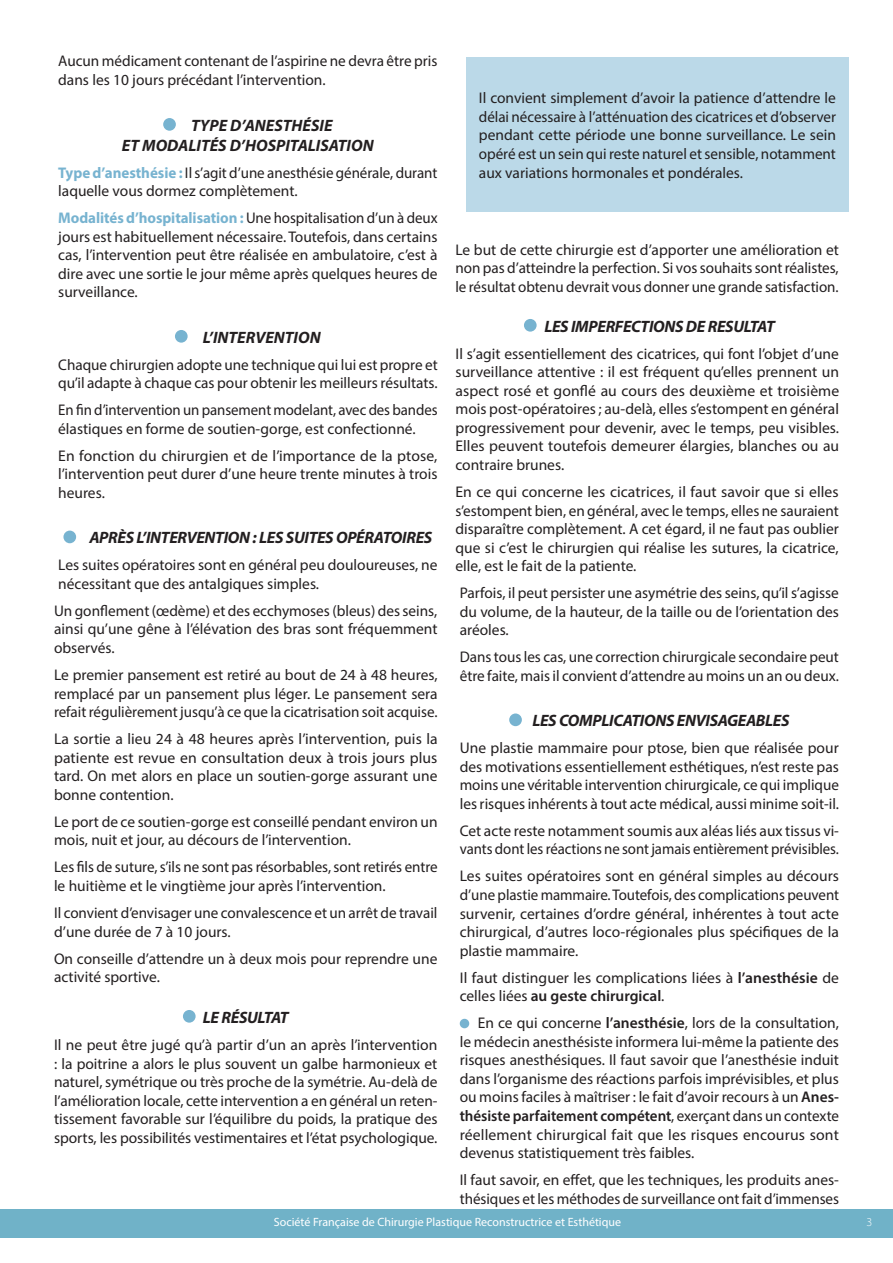
<style>
.page{position:relative;width:893px;height:1263px;background:#fff}
.page>*{position:absolute;margin:0;border:0;box-sizing:border-box;transform-origin:0 0}
.t1{font:italic 700 16.5px "Myriad Pro";letter-spacing:-.02em;color:#231f20}
.t2{font:italic 700 16.5px/19.8px "Myriad Pro";color:#231f20}
.t3{font:15.45px/18.6px "Myriad Pro";color:#231f20;text-align:justify}
.t4{font:15.45px/18.6px "Myriad Pro";color:#231f20;scale:.96 1}
.t5{font:12px "Myriad Pro";color:#fff}
.t6{font:300 12px "Myriad Pro";color:#fff}
.s1{font-weight:700;color:#77b3d0}
.s2{font-weight:600}
</style>
<div class="page">
<div style="left:163px;top:118px;width:13px;height:13px;background:#77b3d0;border-radius:50%"></div>
<div style="left:175px;top:330px;width:13px;height:13px;background:#77b3d0;border-radius:50%"></div>
<div style="left:63px;top:531px;width:13px;height:12px;background:#77b3d0;border-radius:50%"></div>
<div style="left:524px;top:319px;width:13px;height:13px;background:#77b3d0;border-radius:50%"></div>
<div style="left:509px;top:713px;width:13px;height:13px;background:#77b3d0;border-radius:50%"></div>
<div style="left:460px;top:1019px;width:9px;height:9px;background:#77b3d0;border-radius:50%"></div>
<div style="left:183px;top:1010px;width:13px;height:13px;background:#77b3d0;border-radius:50%"></div>
<div style="left:0;top:1209px;width:893px;height:28px;background:#70b2c8"></div>
<div style="left:466px;top:57px;width:383px;height:154px;background:#bbd9e8"></div>
<p class="t3" style="left:58px;top:50px;width:381px;line-height:19.8px">Aucun médicament contenant de l’aspirine ne devra être pris dans les 10 jours précédant l’intervention.</p>
<p class="t2" style="left:122px;top:115px;width:253px;text-indent:69px">TYPE D’ANESTHÉSIE<br>ET MODALITÉS D’HOSPITALISATION</p>
<p class="t3" style="left:58px;top:163px;width:381px"><span class="s1">Type d’anesthésie :</span> Il s’agit d’une anesthésie générale, durant laquelle vous dormez complètement.</p>
<p class="t3" style="left:58px;top:208px;width:381px"><span class="s1">Modalités d’hospitalisation :</span> Une hospitalisation d’un à deux jours est habituellement nécessaire. Toutefois, dans certains cas, l’intervention peut être réalisée en ambulatoire, c’est à dire avec une sortie le jour même après quelques heures de surveillance.</p>
<p class="t2" style="left:203px;top:327px;width:119px">L’INTERVENTION</p>
<p class="t3" style="left:58px;top:355px;width:381px">Chaque chirurgien adopte une technique qui lui est propre et qu’il adapte à chaque cas pour obtenir les meilleurs résultats.</p>
<p class="t4" style="left:58px;top:401px;width:397px">En fin d’intervention un pansement modelant, avec des bandes élastiques en forme de soutien-gorge, est confectionné.</p>
<p class="t3" style="left:58px;top:446px;width:381px">En fonction du chirurgien et de l’importance de la ptose, l’intervention peut durer d’une heure trente minutes à trois heures.</p>
<p class="t1" style="left:89px;top:527px;width:344px">APRÈS L’INTERVENTION : LES SUITES OPÉRATOIRES</p>
<p class="t3" style="left:58px;top:556px;width:381px">Les suites opératoires sont en général peu douloureuses, ne nécessitant que des antalgiques simples.</p>
<p class="t3" style="left:54px;top:601px;width:385px">Un gonflement (œdème) et des ecchymoses (bleus) des seins, ainsi qu’une gêne à l’élévation des bras sont fréquemment observés.</p>
<p class="t3" style="left:54px;top:665px;width:385px">Le premier pansement est retiré au bout de 24 à 48 heures, remplacé par un pansement plus léger. Le pansement sera refait régulièrement jusqu’à ce que la cicatrisation soit acquise.</p>
<p class="t3" style="left:54px;top:729px;width:385px">La sortie a lieu 24 à 48 heures après l’intervention, puis la patiente est revue en consultation deux à trois jours plus tard. On met alors en place un soutien-gorge assurant une bonne contention.</p>
<p class="t3" style="left:54px;top:812px;width:385px">Le port de ce soutien-gorge est conseillé pendant environ un mois, nuit et jour, au décours de l’intervention.</p>
<p class="t3" style="left:54px;top:858px;width:385px">Les fils de suture, s’ils ne sont pas résorbables, sont retirés entre le huitième et le vingtième jour après l’intervention.</p>
<p class="t3" style="left:54px;top:903px;width:385px">Il convient d’envisager une convalescence et un arrêt de travail d’une durée de 7 à 10 jours.</p>
<p class="t3" style="left:54px;top:949px;width:385px">On conseille d’attendre un à deux mois pour reprendre une activité sportive.</p>
<p class="t1" style="left:203px;top:1007px;width:87px">LE RÉSULTAT</p>
<p class="t3" style="left:54px;top:1035px;width:385px">Il ne peut être jugé qu’à partir d’un an après l’intervention : la poitrine a alors le plus souvent un galbe harmonieux et naturel, symétrique ou très proche de la symétrie. Au-delà de l’amélioration locale, cette intervention a en général un reten&shy;tissement favorable sur l’équilibre du poids, la pratique des sports, les possibilités vestimentaires et l’état psychologique.</p>
<p class="t3" style="left:479px;top:89px;width:359px">Il convient simplement d’avoir la patience d’attendre le délai nécessaire à l’atténuation des cicatrices et d’observer pendant cette période une bonne surveillance. Le sein opéré est un sein qui reste naturel et sensible, notamment aux variations hormonales et pondérales.</p>
<p class="t3" style="left:455px;top:240px;width:385px">Le but de cette chirurgie est d’apporter une amélioration et non pas d’atteindre la perfection. Si vos souhaits sont réalistes, le résultat obtenu devrait vous donner une grande satisfaction.</p>
<p class="t1" style="left:544px;top:315px;width:232px">LES IMPERFECTIONS DE RESULTAT</p>
<p class="t3" style="left:455px;top:344px;width:385px">Il s’agit essentiellement des cicatrices, qui font l’objet d’une surveillance attentive : il est fréquent qu’elles prennent un aspect rosé et gonflé au cours des deuxième et troisième mois post-opératoires ; au-delà, elles s’estompent en général progressivement pour devenir, avec le temps, peu visibles.<br>Elles peuvent toutefois demeurer élargies, blanches ou au contraire brunes.</p>
<p class="t3" style="left:455px;top:482px;width:385px">En ce qui concerne les cicatrices, il faut savoir que si elles s’estompent bien, en général, avec le temps, elles ne sauraient disparaître complètement. A cet égard, il ne faut pas oublier que si c’est le chirurgien qui réalise les sutures, la cicatrice, elle, est le fait de la patiente.</p>
<p class="t3" style="left:460px;top:583px;width:381px">Parfois, il peut persister une asymétrie des seins, qu’il s’agisse du volume, de la hauteur, de la taille ou de l’orientation des aréoles.</p>
<p class="t3" style="left:460px;top:648px;width:381px">Dans tous les cas, une correction chirurgicale secondaire peut être faite, mais il convient d’attendre au moins un an ou deux.</p>
<p class="t1" style="left:532px;top:710px;width:259px">LES COMPLICATIONS ENVISAGEABLES</p>
<p class="t3" style="left:460px;top:738px;width:381px">Une plastie mammaire pour ptose, bien que réalisée pour des motivations essentiellement esthétiques, n’est reste pas moins une véritable intervention chirurgicale, ce qui implique les risques inhérents à tout acte médical, aussi minime soit-il.</p>
<p class="t3" style="left:460px;top:821px;width:381px">Cet acte reste notamment soumis aux aléas liés aux tissus vi&shy;vants dont les réactions ne sont jamais entièrement prévisibles.</p>
<p class="t3" style="left:460px;top:867px;width:381px">Les suites opératoires sont en général simples au décours d’une plastie mammaire. Toutefois, des complications peuvent survenir, certaines d’ordre général, inhérentes à tout acte chirurgical, d’autres loco-régionales plus spécifiques de la plastie mammaire.</p>
<p class="t3" style="left:460px;top:968px;width:381px">Il faut distinguer les complications liées à <span class="s2">l’anesthésie</span> de celles liées <span class="s2">au geste chirurgical</span>.</p>
<p class="t3" style="left:460px;top:1013px;width:381px;text-indent:18px">En ce qui concerne <span class="s2">l’anesthésie</span>, lors de la consultation, le médecin anesthésiste informera lui-même la patiente des risques anesthésiques. Il faut savoir que l’anesthésie induit dans l’organisme des réactions parfois imprévisibles, et plus ou moins faciles à maîtriser : le fait d’avoir recours à un <span class="s2">Anes&shy;thésiste parfaitement compétent</span>, exerçant dans un contexte réellement chirurgical fait que les risques encourus sont devenus statistiquement très faibles.</p>
<p class="t3" style="left:460px;top:1170px;width:381px">Il faut savoir, en effet, que les techniques, les produits anes&shy;thésiques et les méthodes de surveillance ont fait d’immenses</p>
<p class="t5" style="left:274px;top:1215px;width:349px">Société Française de Chirurgie Plastique Reconstructrice et Esthétique</p>
<p class="t6" style="left:866px;top:1215px;width:7px">3</p>
</div>
